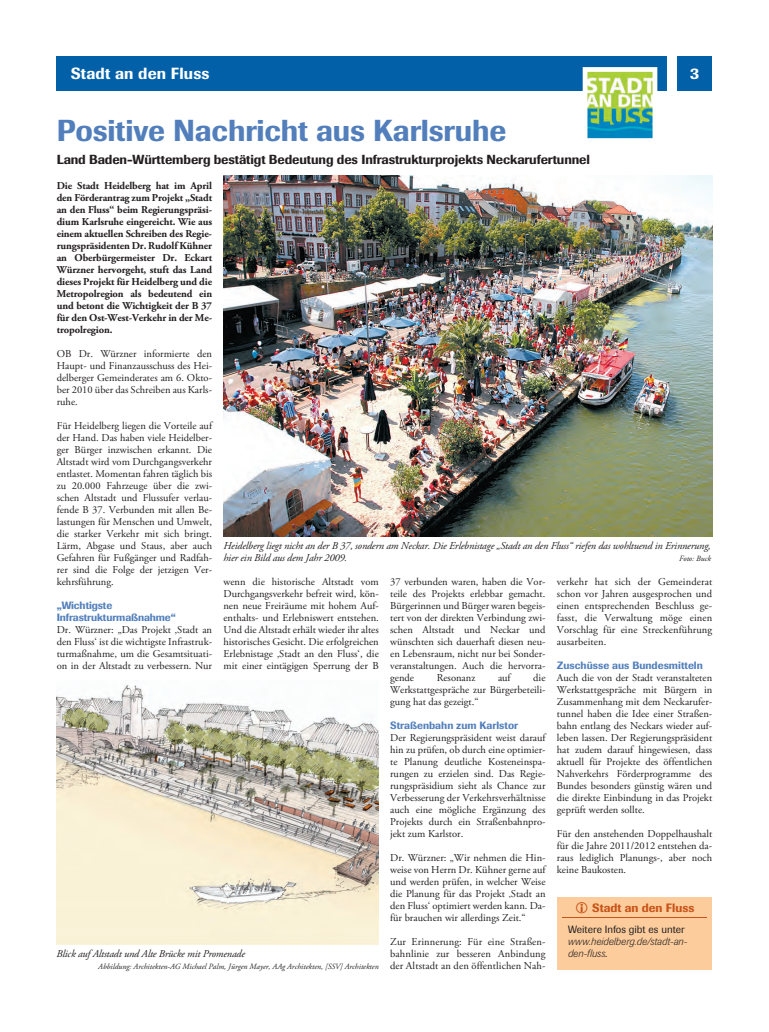
<style>
.page{position:relative;width:769px;height:1032px;background:#fff}
.page>*{position:absolute;margin:0;border:0;box-sizing:border-box;transform-origin:0 0}
.t1{font:500 30px "Imago BQ";letter-spacing:-.005em;color:#527fbc}
.t2{font:500 16px "Imago BQ";letter-spacing:.01em;color:#fff}
.t3{font:500 13px "Imago BQ";letter-spacing:-.01em;color:#231f20}
.t4{font:500 12px "Imago BQ";color:#c75318}
.t5{font:10.5px/12px "Adobe Garamond Pro";color:#231f20;text-align:justify}
.t6{font:700 10.5px/12px "Adobe Garamond Pro";letter-spacing:-.01em;color:#231f20;text-align:justify}
.t7{font:italic 10.5px/12px "Adobe Garamond Pro";letter-spacing:-.015em;color:#231f20}
.t8{font:500 10.5px/12px "Imago BQ";color:#527fbc}
.t9{font:italic 300 10.5px/12px "Imago BQ";letter-spacing:.005em;color:#231f20}
.t10{font:10.5px "Imago BQ";color:#231f20}
.t11{font:italic 8px "Adobe Garamond Pro";color:#231f20}
.s1{font-weight:400;font-style:normal}
</style>
<div class="page">
<div style="left:557px;top:897px;width:154px;height:72px;background:#fccc9c"></div>
<hr style="left:562px;top:917px;width:144px;height:1px;background:#c75318">
<div style="left:56px;top:56px;width:610px;height:34px;background:#0160a8"></div>
<div style="left:677px;top:56px;width:34px;height:34px;background:#0160a8"></div>
<svg style="left:582px;top:67px;width:75px;height:72px;background:#99cba8"></svg>
<img style="left:223px;top:176px;width:488px;height:361px">
<img style="left:57px;top:684px;width:321px;height:261px">
<p class="t2" style="left:71px;top:64px;width:140px">Stadt an den Fluss</p>
<p class="t2" style="left:690px;top:64px;width:11px">3</p>
<h1 class="t1" style="left:57px;top:112px;width:451px">Positive Nachricht aus Karlsruhe</h1>
<h3 class="t3" style="left:57px;top:151px;width:534px">Land Baden-Württemberg bestätigt Bedeutung des Infrastrukturprojekts Neckarufertunnel</h3>
<p class="t6" style="left:57px;top:180px;width:157px">Die Stadt Heidelberg hat im April den Förderantrag zum Projekt „Stadt an den Fluss“ beim Regierungspräsi&shy;dium Karlsruhe eingereicht. Wie aus einem aktuellen Schreiben des Regie&shy;rungspräsidenten Dr. Rudolf Kühner an Oberbürgermeister Dr. Eckart Würzner hervorgeht, stuft das Land dieses Projekt für Heidelberg und die Metropolregion als bedeutend ein und betont die Wichtigkeit der B 37 für den Ost-West-Verkehr in der Me&shy;tropolregion.</p>
<p class="t5" style="left:57px;top:348px;width:157px">OB Dr. Würzner informierte den Haupt- und Finanzausschuss des Hei&shy;delberger Gemeinderates am 6. Okto&shy;ber 2010 über das Schreiben aus Karls&shy;ruhe.</p>
<p class="t5" style="left:57px;top:420px;width:157px">Für Heidelberg liegen die Vorteile auf der Hand. Das haben viele Heidelber&shy;ger Bürger inzwischen erkannt. Die Altstadt wird vom Durchgangsverkehr entlastet. Momentan fahren täglich bis zu 20.000 Fahrzeuge über die zwi&shy;schen Altstadt und Flussufer verlau&shy;fende B 37. Verbunden mit allen Be&shy;lastungen für Menschen und Umwelt, die starker Verkehr mit sich bringt.<br>Lärm, Abgase und Staus, aber auch Gefahren für Fußgänger und Radfah&shy;rer sind die Folge der jetzigen Ver&shy;kehrsführung.</p>
<p class="t8" style="left:57px;top:599px;width:120px">„Wichtigste<br>Infrastrukturmaßnahme“</p>
<p class="t5" style="left:57px;top:624px;width:157px">Dr. Würzner: „Das Projekt ‚Stadt an den Fluss‘ ist die wichtigste Infrastruk&shy;turmaßnahme, um die Gesamtsituati&shy;on in der Altstadt zu verbessern. Nur</p>
<p class="t7" style="left:223px;top:540px;width:488px">Heidelberg liegt nicht an der B 37, sondern am Neckar. Die Erlebnistage „Stadt an den Fluss“ riefen das wohltuend in Erinnerung, hier ein Bild aus dem Jahr 2009.</p>
<p class="t11" style="left:678px;top:553px;width:33px">Foto: Buck</p>
<p class="t5" style="left:390px;top:576px;width:157px">37 verbunden waren, haben die Vor&shy;teile des Projekts erlebbar gemacht.<br>Bürgerinnen und Bürger waren begeis&shy;tert von der direkten Verbindung zwi&shy;schen Altstadt und Neckar und wünschten sich dauerhaft diesen neu&shy;en Lebensraum, nicht nur bei Sonder&shy;veranstaltungen. Auch die hervorra&shy;gende</p>
<p class="t5" style="left:556px;top:576px;width:157px">verkehr hat sich der Gemeinderat schon vor Jahren ausgesprochen und einen entsprechenden Beschluss ge&shy;fasst, die Verwaltung möge einen Vorschlag für eine Streckenführung ausarbeiten.</p>
<p class="t8" style="left:556px;top:659px;width:147px">Zuschüsse aus Bundesmitteln</p>
<p class="t5" style="left:556px;top:672px;width:157px">Auch die von der Stadt veranstalteten Werkstattgespräche mit Bürgern in Zusammenhang mit dem Neckarufer&shy;tunnel haben die Idee einer Straßen&shy;bahn entlang des Neckars wieder auf&shy;leben lassen. Der Regierungspräsident hat zudem darauf hingewiesen, dass aktuell für Projekte des öffentlichen Nahverkehrs Förderprogramme des Bundes besonders günstig wären und die direkte Einbindung in das Projekt geprüft werden sollte.</p>
<p class="t5" style="left:556px;top:828px;width:157px">Für den anstehenden Doppelhaushalt für die Jahre 2011/2012 entstehen da&shy;raus lediglich Planungs-, aber noch keine Baukosten.</p>
<p class="t4" style="left:592px;top:900px;width:104px">Stadt an den Fluss</p>
<p class="t10" style="left:567px;top:923px;width:118px">Weitere Infos gibt es unter</p>
<p class="t9" style="left:567px;top:935px;width:121px">www.heidelberg.de/stadt-an&shy;den-fluss<span class="s1">.</span></p>
<p class="t5" style="left:223px;top:576px;width:157px">wenn die historische Altstadt vom Durchgangsverkehr befreit wird, kön&shy;nen neue Freiräume mit hohem Auf&shy;enthalts- und Erlebniswert entstehen.<br>Und die Altstadt erhält wieder ihr altes historisches Gesicht. Die erfolgreichen Erlebnistage ‚Stadt an den Fluss‘, die mit einer eintägigen Sperrung der B</p>
<p class="t5" style="left:390px;top:672px;width:157px;text-indent:143px">die Werkstattgespräche zur Bürgerbeteili&shy;gung hat das gezeigt.“</p>
<p class="t8" style="left:390px;top:719px;width:129px">Straßenbahn zum Karlstor</p>
<p class="t5" style="left:390px;top:732px;width:157px">Der Regierungspräsident weist darauf hin zu prüfen, ob durch eine optimier&shy;te Planung deutliche Kosteneinspa&shy;rungen zu erzielen sind. Das Regie&shy;rungspräsidium sieht als Chance zur Verbesserung der Verkehrsverhältnisse auch eine mögliche Ergänzung des Projekts durch ein Straßenbahnpro&shy;jekt zum Karlstor.</p>
<p class="t5" style="left:390px;top:852px;width:157px">Dr. Würzner: „Wir nehmen die Hin&shy;weise von Herrn Dr. Kühner gerne auf und werden prüfen, in welcher Weise die Planung für das Projekt ‚Stadt an den Fluss‘ optimiert werden kann. Da&shy;für brauchen wir allerdings Zeit.“</p>
<p class="t5" style="left:390px;top:936px;width:157px">Zur Erinnerung: Für eine Straßen&shy;bahnlinie zur besseren Anbindung der Altstadt an den öffentlichen Nah-</p>
<p class="t5" style="left:436px;top:672px;width:40px">Resonanz</p>
<p class="t5" style="left:497px;top:672px;width:14px">auf</p>
<p class="t7" style="left:56px;top:948px;width:190px">Blick auf Altstadt und Alte Brücke mit Promenade</p>
<p class="t11" style="left:98px;top:961px;width:282px">Abbildung: Architekten-AG Michael Palm, Jürgen Mayer, AAg Architekten, [SSV] Architekten</p>
</div>
